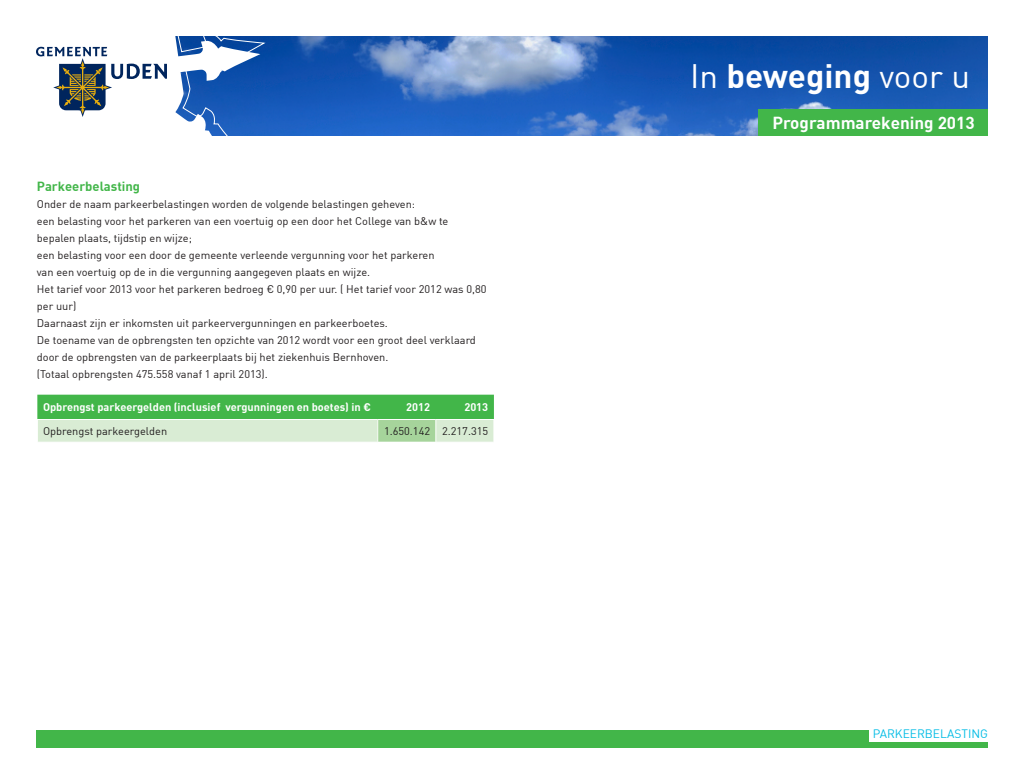
<style>
.page{position:relative;width:1024px;height:768px;background:#fff}
.page>*{position:absolute;margin:0;border:0;box-sizing:border-box;transform-origin:0 0}
.t1{font:700 33.2px "DIN";color:#fff}
.t2{font:700 17.1px "DIN";color:#fff}
.Kop_1{font:700 13px "DIN";color:#42b649}
.t3{font:12px "DIN";color:#02bce5}
.Body{font:11px/17px "DIN";color:#231f20}
.Kop{font:700 11px "DIN";color:#fff}
.s1{font-weight:400}
</style>
<div class="page">
<div style="left:36px;top:730px;width:952px;height:17px;background:#42b649"></div>
<div style="left:869px;top:730px;width:119px;height:12px;background:#fff"></div>
<svg style="left:36px;top:47px;width:131px;height:70px"></svg>
<svg style="left:267px;top:36px;width:721px;height:100px;background:#2c66b9"></svg>
<svg style="left:175px;top:36px;width:92px;height:100px"></svg>
<div style="left:173px;top:123px;width:13px;height:13px;background:#fff"></div>
<div style="left:758px;top:110px;width:230px;height:26px;background:#42b649"></div>
<svg style="left:37px;top:395px;width:457px;height:47px;background:#87ce88"></svg>
<hr style="left:37px;top:419px;width:341px;height:1px;background:#fff">
<hr style="left:378px;top:419px;width:58px;height:1px;background:#fff">
<hr style="left:436px;top:419px;width:58px;height:1px;background:#fff">
<p class="Kop_1" style="left:37px;top:177px;width:105px">Parkeerbelasting</p>
<p class="Body" style="left:37px;top:195px;width:380px">Onder de naam parkeerbelastingen worden de volgende belastingen geheven:</p>
<p class="Body" style="left:37px;top:212px;width:413px">een belasting voor het parkeren van een voertuig op een door het College van b&amp;w te bepalen plaats, tijdstip en wijze;</p>
<p class="Body" style="left:37px;top:246px;width:399px">een belasting voor een door de gemeente verleende vergunning voor het parkeren</p>
<p class="Body" style="left:37px;top:263px;width:335px">van een voertuig op de in die vergunning aangegeven plaats en wijze.</p>
<p class="Body" style="left:37px;top:280px;width:451px">Het tarief voor 2013 voor het parkeren bedroeg € 0,90 per uur. ( Het tarief voor 2012 was 0,80 per uur)</p>
<p class="Body" style="left:37px;top:314px;width:353px">Daarnaast zijn er inkomsten uit parkeervergunningen en parkeerboetes.</p>
<p class="Body" style="left:37px;top:331px;width:441px">De toename van de opbrengsten ten opzichte van 2012 wordt voor een groot deel verklaard door de opbrengsten van de parkeerplaats bij het ziekenhuis Bernhoven.</p>
<p class="Body" style="left:37px;top:365px;width:232px">(Totaal opbrengsten 475.558 vanaf 1 april 2013).</p>
<p class="Kop" style="left:43px;top:400px;width:329px">Opbrengst parkeergelden (inclusief vergunningen en boetes) in €</p>
<p class="Kop" style="left:406px;top:400px;width:25px">2012</p>
<p class="Kop" style="left:464px;top:400px;width:25px">2013</p>
<p class="Body" style="left:43px;top:422px;width:126px">Opbrengst parkeergelden</p>
<p class="Body" style="left:384px;top:422px;width:48px">1.650.142</p>
<p class="Body" style="left:442px;top:422px;width:48px">2.217.315</p>
<h1 class="t1" style="left:690px;top:55px;width:281px"><span class="s1">In</span> beweging <span class="s1">voor u</span></h1>
<h2 class="t2" style="left:772px;top:111px;width:204px">Programmarekening 2013</h2>
<h2 class="t2" style="left:965px;top:111px;width:11px">2</h2>
<p class="t3" style="left:873px;top:726px;width:117px">PARKEERBELASTING</p>
</div>
